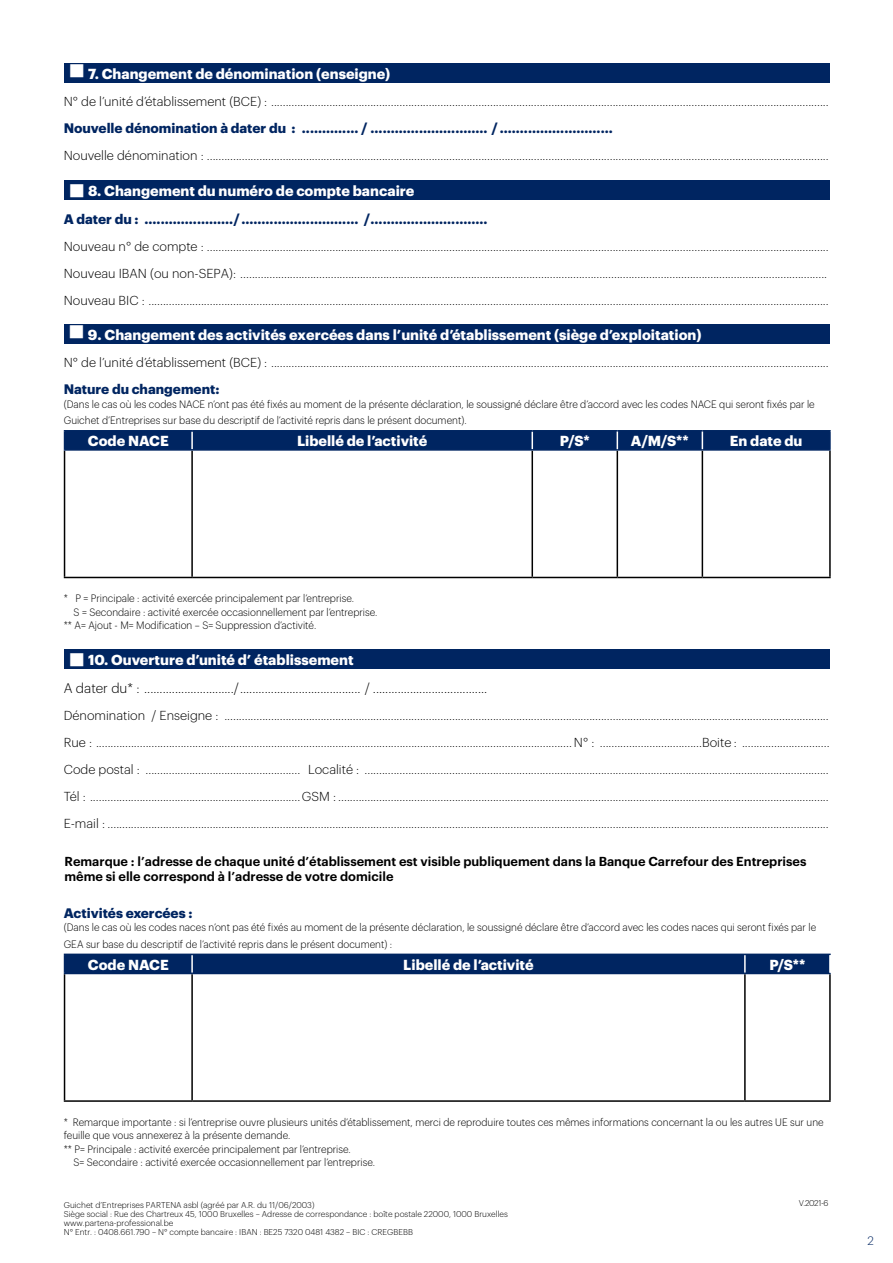
<style>
.page{position:relative;width:893px;height:1263px;background:#fff}
.page>*{position:absolute;margin:0;border:0;box-sizing:border-box;transform-origin:0 0}
.t1{font:700 14.25px "Graphik";color:#fff}
.t2{font:700 13.5px "Graphik";color:#002561}
.t3{font:300 13.5px "Graphik";color:#000}
.t4{font:300 12.75px "Graphik";color:#000}
.t5{font:600 12.75px/15.3px "Graphik";color:#000}
.t6{font:300 12px "Graphik";color:#002561}
.t7{font:300 10.5px/16.5px "Graphik";color:#000;scale:.95 1}
.t8{font:300 8.25px/9px "Graphik";color:#000}
</style>
<div class="page">
<hr style="left:64px;top:451px;width:1px;height:126px;background:#000">
<hr style="left:191px;top:451px;width:2px;height:126px;background:#000">
<hr style="left:531px;top:451px;width:2px;height:126px;background:#000">
<hr style="left:617px;top:451px;width:1px;height:126px;background:#000">
<hr style="left:702px;top:451px;width:1px;height:126px;background:#000">
<hr style="left:829px;top:451px;width:2px;height:126px;background:#000">
<hr style="left:64px;top:577px;width:128px;height:1px;background:#000">
<hr style="left:192px;top:577px;width:340px;height:1px;background:#000">
<hr style="left:532px;top:577px;width:85px;height:1px;background:#000">
<hr style="left:617px;top:577px;width:85px;height:1px;background:#000">
<hr style="left:702px;top:577px;width:129px;height:1px;background:#000">
<hr style="left:64px;top:430px;width:128px;height:1px;background:#002561">
<hr style="left:64px;top:449px;width:128px;height:2px;background:#002561">
<hr style="left:192px;top:430px;width:340px;height:1px;background:#002561">
<hr style="left:192px;top:449px;width:340px;height:2px;background:#002561">
<hr style="left:532px;top:430px;width:85px;height:1px;background:#002561">
<hr style="left:617px;top:430px;width:85px;height:1px;background:#002561">
<hr style="left:702px;top:430px;width:129px;height:1px;background:#002561">
<hr style="left:532px;top:449px;width:85px;height:2px;background:#002561">
<hr style="left:617px;top:449px;width:85px;height:2px;background:#002561">
<hr style="left:702px;top:449px;width:129px;height:2px;background:#002561">
<div style="left:64px;top:431px;width:767px;height:19px;background:#002561"></div>
<div style="left:64px;top:64px;width:766px;height:19px;background:#002561"></div>
<div style="left:64px;top:180px;width:766px;height:20px;background:#002561"></div>
<div style="left:64px;top:325px;width:766px;height:19px;background:#002561"></div>
<hr style="left:64px;top:974px;width:1px;height:126px;background:#000">
<hr style="left:191px;top:974px;width:2px;height:126px;background:#000">
<hr style="left:744px;top:974px;width:2px;height:126px;background:#000">
<hr style="left:829px;top:974px;width:2px;height:126px;background:#000">
<hr style="left:64px;top:1100px;width:128px;height:2px;background:#000">
<hr style="left:192px;top:1100px;width:553px;height:2px;background:#000">
<hr style="left:745px;top:1100px;width:86px;height:2px;background:#000">
<hr style="left:64px;top:953px;width:128px;height:2px;background:#002561">
<hr style="left:64px;top:973px;width:128px;height:1px;background:#002561">
<hr style="left:192px;top:953px;width:553px;height:2px;background:#002561">
<hr style="left:192px;top:973px;width:553px;height:1px;background:#002561">
<hr style="left:745px;top:953px;width:86px;height:2px;background:#002561">
<hr style="left:745px;top:973px;width:86px;height:1px;background:#002561">
<div style="left:64px;top:954px;width:767px;height:19px;background:#002561"></div>
<div style="left:64px;top:650px;width:766px;height:19px;background:#002561"></div>
<p class="t1" style="left:68px;top:63px;width:323px">■ 7. Changement de dénomination (enseigne)</p>
<p class="t4" style="left:64px;top:92px;width:766px">N° de l’unité d’établissement (BCE) : ...............................................................................................................................................................................................</p>
<p class="t2" style="left:64px;top:118px;width:550px">Nouvelle dénomination à dater du : .............. / ............................. / ............................</p>
<p class="t4" style="left:64px;top:146px;width:766px">Nouvelle dénomination : .....................................................................................................................................................................................................................</p>
<p class="t1" style="left:68px;top:180px;width:347px">■ 8. Changement du numéro de compte bancaire</p>
<p class="t2" style="left:64px;top:208px;width:425px">A dater du : ....................../ ............................. /.............................</p>
<p class="t4" style="left:64px;top:237px;width:766px">Nouveau n° de compte : .....................................................................................................................................................................................................................</p>
<p class="t4" style="left:64px;top:264px;width:765px">Nouveau IBAN (ou non-SEPA): .........................................................................................................................................................................................................</p>
<p class="t4" style="left:64px;top:291px;width:766px">Nouveau BIC : .........................................................................................................................................................................................................................................</p>
<p class="t1" style="left:68px;top:324px;width:635px">■ 9. Changement des activités exercées dans l’unité d’établissement (siège d’exploitation)</p>
<p class="t4" style="left:64px;top:353px;width:766px">N° de l’unité d’établissement (BCE) : ...............................................................................................................................................................................................</p>
<p class="t2" style="left:64px;top:379px;width:157px">Nature du changement:</p>
<p class="t7" style="left:64px;top:395px;width:792px">(Dans le cas où les codes NACE n’ont pas été fixés au moment de la présente déclaration, le soussigné déclare être d’accord avec les codes NACE qui seront fixés par le<br>Guichet d’Entreprises sur base du descriptif de l’activité repris dans le présent document).</p>
<p class="t1" style="left:88px;top:430px;width:82px">Code NACE</p>
<p class="t1" style="left:297px;top:430px;width:132px">Libellé de l’activité</p>
<p class="t1" style="left:560px;top:430px;width:31px">P/S*</p>
<p class="t1" style="left:631px;top:430px;width:59px">A/M/S**</p>
<p class="t1" style="left:730px;top:430px;width:74px">En date du</p>
<p class="t7" style="left:64px;top:589px;width:307px">* P = Principale : activité exercée principalement par l’entreprise.</p>
<p class="t7" style="left:74px;top:603px;width:321px">S = Secondaire : activité exercée occasionnellement par l’entreprise.</p>
<p class="t7" style="left:64px;top:616px;width:267px">** A= Ajout - M= Modification – S= Suppression d’activité.</p>
<p class="t1" style="left:68px;top:649px;width:287px">■ 10. Ouverture d’unité d’ établissement</p>
<p class="t3" style="left:64px;top:678px;width:425px">A dater du* : ............................./....................................... / .....................................</p>
<p class="t4" style="left:64px;top:706px;width:766px">Dénomination / Enseigne : ...............................................................................................................................................................................................................</p>
<p class="t4" style="left:64px;top:733px;width:767px">Rue : ................................................................................................................................................................... N° : ...................................Boite : ..............................</p>
<p class="t4" style="left:64px;top:760px;width:766px">Code postal : ..................................................... Localité : ...............................................................................................................................................................</p>
<p class="t4" style="left:64px;top:787px;width:766px">Tél : ........................................................................GSM : ........................................................................................................................................................................</p>
<p class="t4" style="left:64px;top:814px;width:766px">E-mail : .......................................................................................................................................................................................................................................................</p>
<p class="t5" style="left:64px;top:853px;width:743px">Remarque : l’adresse de chaque unité d’établissement est visible publiquement dans la Banque Carrefour des Entreprises même si elle correspond à l’adresse de votre domicile</p>
<p class="t2" style="left:64px;top:902px;width:130px">Activités exercées :</p>
<p class="t7" style="left:64px;top:918px;width:794px">(Dans le cas où les codes naces n’ont pas été fixés au moment de la présente déclaration, le soussigné déclare être d’accord avec les codes naces qui seront fixés par le<br>GEA sur base du descriptif de l’activité repris dans le présent document) :</p>
<p class="t1" style="left:88px;top:953px;width:82px">Code NACE</p>
<p class="t1" style="left:403px;top:953px;width:132px">Libellé de l’activité</p>
<p class="t1" style="left:769px;top:953px;width:38px">P/S**</p>
<p class="t7" style="left:64px;top:1114px;width:801px;line-height:13.5px">* Remarque importante : si l’entreprise ouvre plusieurs unités d’établissement, merci de reproduire toutes ces mêmes informations concernant la ou les autres UE sur une feuille que vous annexerez à la présente demande.</p>
<p class="t7" style="left:64px;top:1140px;width:304px">** P= Principale : activité exercée principalement par l’entreprise.</p>
<p class="t7" style="left:74px;top:1153px;width:319px">S= Secondaire : activité exercée occasionnellement par l’entreprise.</p>
<p class="t8" style="left:64px;top:1200px;width:446px">Guichet d’Entreprises PARTENA asbl (agréé par A.R. du 11/06/2003)<br>Siège social : Rue des Chartreux 45, 1000 Bruxelles – Adresse de correspondance : boîte postale 22000, 1000 Bruxelles www.partena-professional.be<br>N° Entr. : 0408.661.790 – N° compte bancaire : IBAN : BE25 7320 0481 4382 – BIC : CREGBEBB</p>
<p class="t8" style="left:799px;top:1198px;width:31px">V.2021-6</p>
<p class="t6" style="left:867px;top:1232px;width:8px">2</p>
</div>
